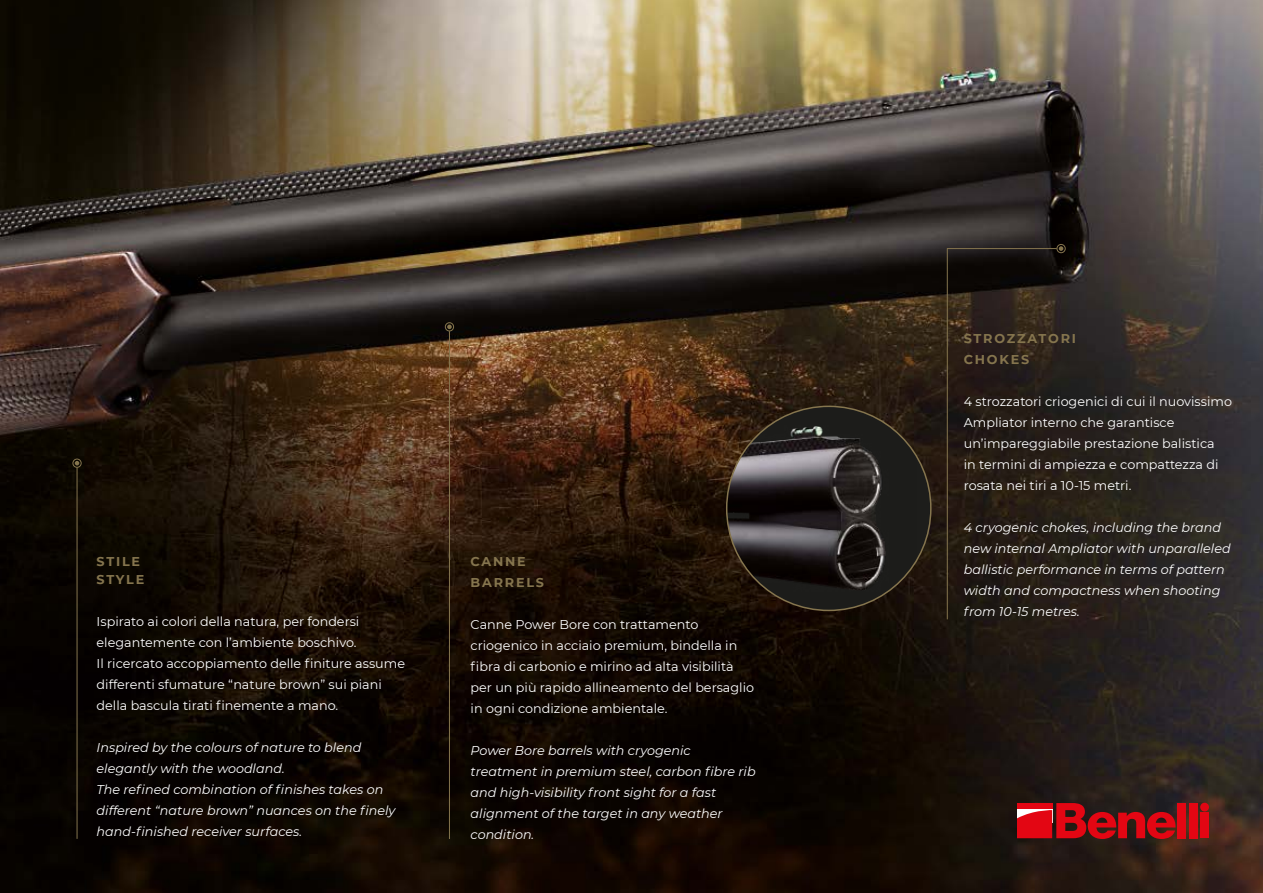
<style>
.page{position:relative;width:1263px;height:893px;background:#fff}
.page>*{position:absolute;margin:0;border:0;box-sizing:border-box;transform-origin:0 0}
.t1{font:12.75px/21px "Montserrat";color:#fff}
.t2{font:italic 12.75px/21px "Montserrat";color:#fff}
.t3{font:700 12.75px/21px "Montserrat";letter-spacing:.14em;color:#85754e}
</style>
<div class="page">
<img style="left:0;top:0;width:1263px;height:893px">
<hr style="left:77px;top:468px;width:1px;height:371px;background:#85754e">
<hr style="left:449px;top:331px;width:1px;height:508px;background:#85754e">
<hr style="left:947px;top:248px;width:1px;height:371px;background:#85754e">
<svg style="left:75px;top:461px;width:4px;height:4px"></svg>
<svg style="left:447px;top:325px;width:5px;height:4px"></svg>
<div style="left:73px;top:459px;width:8px;height:9px;border:1px solid #85754e;border-radius:50%"></div>
<div style="left:445px;top:322px;width:9px;height:9px;border:1px solid #85754e;border-radius:50%"></div>
<svg style="left:1059px;top:246px;width:4px;height:5px"></svg>
<div style="left:1057px;top:244px;width:8px;height:9px;border:1px solid #85754e;border-radius:50%"></div>
<div style="left:1177px;top:803px;width:9px;height:35px;background:#e30613"></div>
<div style="left:1189px;top:803px;width:8px;height:35px;background:#e30613"></div>
<div style="left:1200px;top:813px;width:9px;height:25px;background:#e30613"></div>
<div style="left:1200px;top:803px;width:9px;height:8px;background:#e30613;border-radius:50%"></div>
<svg style="left:1017px;top:803px;width:159px;height:36px;background:#9c151b"></svg>
<hr style="left:947px;top:248px;width:110px;height:1px;background:#85754e">
<div style="left:727px;top:406px;width:204px;height:204px;background:#1d1d1b;border-radius:50%"></div>
<img style="left:727px;top:406px;width:190px;height:204px">
<p class="t3" style="left:97px;top:552px;width:49px;line-height:18px">STILE<br>STYLE</p>
<p class="t1" style="left:97px;top:610px;width:310px">Ispirato ai colori della natura, per fondersi elegantemente con l’ambiente boschivo.<br>Il ricercato accoppiamento delle finiture assume differenti sfumature “nature brown” sui piani della bascula tirati finemente a mano.</p>
<p class="t2" style="left:97px;top:736px;width:300px">Inspired by the colours of nature to blend elegantly with the woodland.<br>The refined combination of finishes takes on different “nature brown” nuances on the finely hand-finished receiver surfaces.</p>
<p class="t3" style="left:471px;top:550px;width:75px">CANNE<br>BARRELS</p>
<p class="t1" style="left:471px;top:613px;width:285px">Canne Power Bore con trattamento criogenico in acciaio premium, bindella in fibra di carbonio e mirino ad alta visibilità per un più rapido allineamento del bersaglio in ogni condizione ambientale.</p>
<p class="t2" style="left:471px;top:739px;width:287px">Power Bore barrels with cryogenic treatment in premium steel, carbon fibre rib and high-visibility front sight for a fast alignment of the target in any weather condition.</p>
<p class="t3" style="left:964px;top:327px;width:114px">STROZZATORI<br>CHOKES</p>
<p class="t1" style="left:964px;top:391px;width:270px">4 strozzatori criogenici di cui il nuovissimo Ampliator interno che garantisce un’impareggiabile prestazione balistica<br>in termini di ampiezza e compattezza di rosata nei tiri a 10-15 metri.</p>
<p class="t2" style="left:964px;top:517px;width:268px">4 cryogenic chokes, including the brand new internal Ampliator with unparalleled ballistic performance in terms of pattern width and compactness when shooting from 10-15 metres.</p>
</div>
